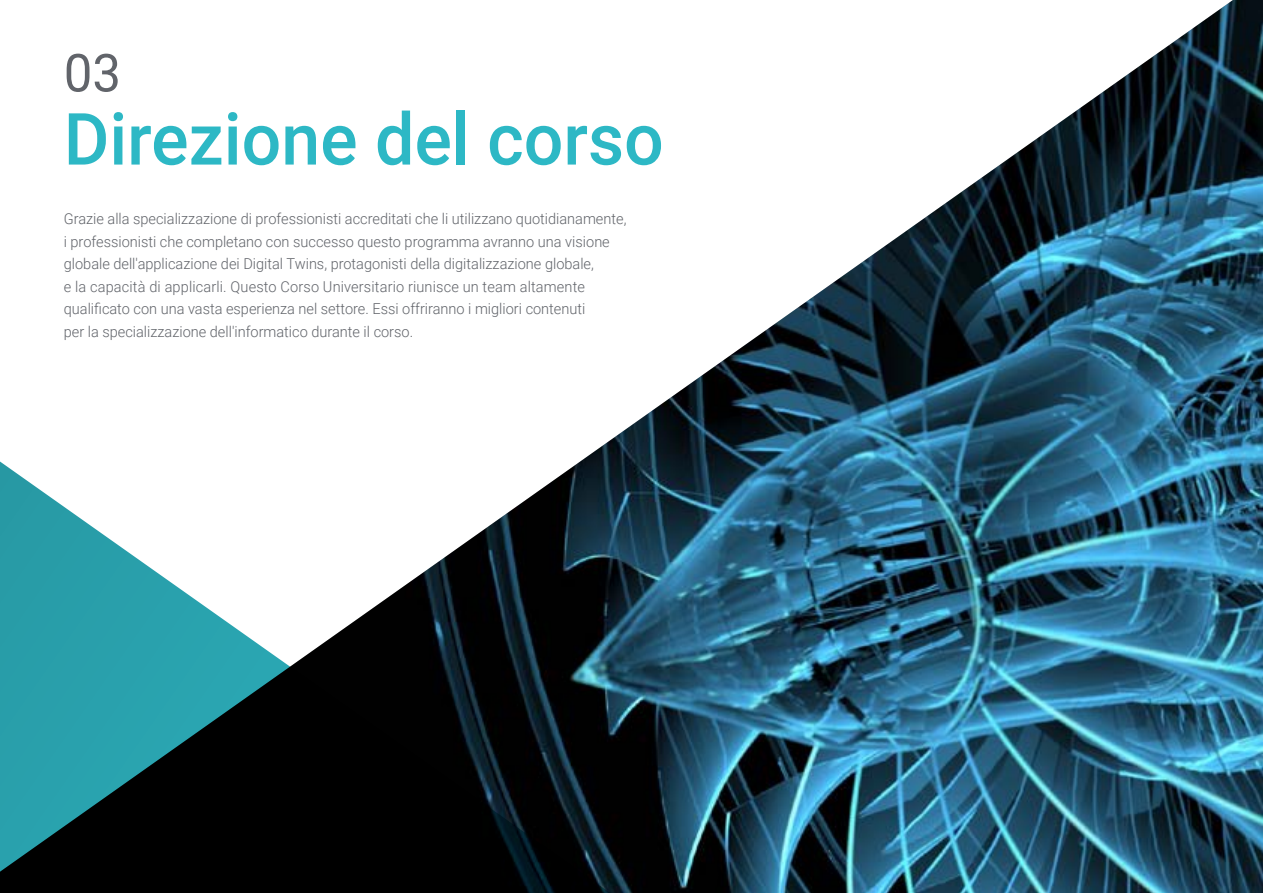
<style>
.page{position:relative;width:1263px;height:893px;background:#fff}
.page>*{position:absolute;margin:0;border:0;box-sizing:border-box;transform-origin:0 0}
.t1{font:500 72px "Roboto";color:#2db8c5}
.t2{font:52.5px "Roboto";color:#61646a}
.t3{font:300 15px/22.5px "Roboto";color:#61646a}
</style>
<div class="page">
<img style="left:602px;top:0;width:661px;height:893px">
<svg style="left:0;top:446px;width:640px;height:447px"></svg>
<h2 class="t2" style="left:64px;top:36px;width:59px">03</h2>
<h1 class="t1" style="left:64px;top:89px;width:601px">Direzione del corso</h1>
<p class="t3" style="left:64px;top:207px;width:564px">Grazie alla specializzazione di professionisti accreditati che li utilizzano quotidianamente, i professionisti che completano con successo questo programma avranno una visione globale dell'applicazione dei Digital Twins, protagonisti della digitalizzazione globale,<br>e la capacità di applicarli. Questo Corso Universitario riunisce un team altamente qualificato con una vasta esperienza nel settore. Essi offriranno i migliori contenuti<br>per la specializzazione dell'informatico durante il corso.</p>
</div>
